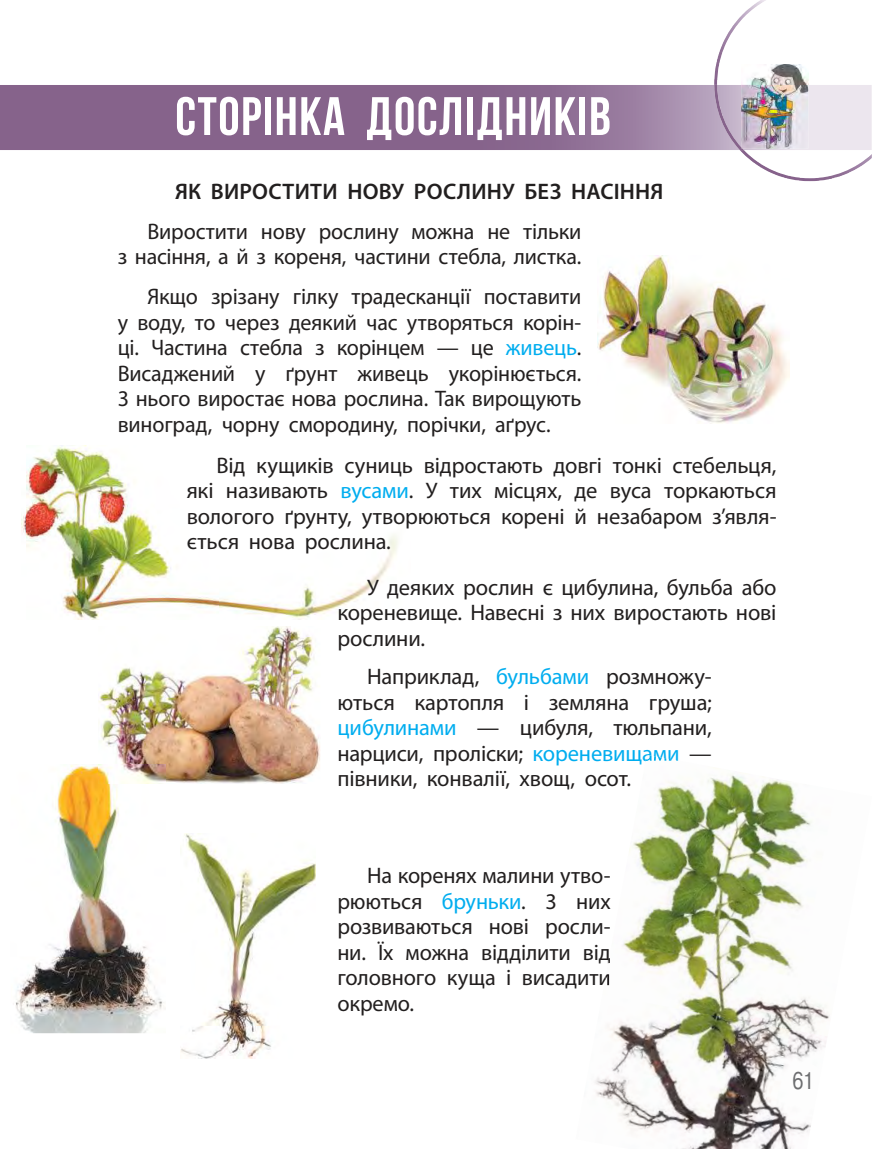
<style>
.page{position:relative;width:872px;height:1149px;background:#fff}
.page>*{position:absolute;margin:0;border:0;box-sizing:border-box;transform-origin:0 0}
.t1{font:700 54px "Bebas Neue";letter-spacing:.025em;color:#fff}
.t2{font:24px "Pragmatica C";color:#6d6e70;scale:.8 1}
.t3{font:22.5px/25.5px "Myriad Pro";letter-spacing:-.01em;color:#221f1f;text-align:justify}
.t4{font:600 22.5px "Myriad Pro";letter-spacing:.01em;color:#221f1f}
.s1{color:#00adef}
</style>
<div class="page">
<img style="left:0;top:85px;width:714px;height:65px">
<img style="left:714px;top:1px;width:158px;height:180px">
<img style="left:714px;top:85px;width:30px;height:65px">
<img style="left:598px;top:256px;width:191px;height:167px">
<img style="left:16px;top:764px;width:150px;height:268px">
<img style="left:21px;top:446px;width:377px;height:173px">
<img style="left:98px;top:626px;width:222px;height:157px">
<img style="left:98px;top:764px;width:68px;height:19px">
<img style="left:181px;top:833px;width:134px;height:224px">
<img style="left:608px;top:774px;width:222px;height:245px">
<img style="left:595px;top:994px;width:232px;height:154px">
<img style="left:645px;top:754px;width:33px;height:7px">
<svg style="left:608px;top:949px;width:2px;height:13px"></svg>
<img style="left:604px;top:969px;width:6px;height:20px">
<img style="left:741px;top:65px;width:67px;height:84px">
<svg style="left:820px;top:1072px;width:3px;height:23px"></svg>
<img style="left:784px;top:1062px;width:36px;height:38px">
<h1 class="t1" style="left:175px;top:89px;width:437px">Сторiнка дослiдникiв</h1>
<p class="t4" style="left:175px;top:180px;width:490px">ЯК ВИРОСТИТИ НОВУ РОСЛИНУ БЕЗ НАСІННЯ</p>
<p class="t3" style="left:118px;top:219px;width:465px;text-align:right">Виростити нову рослину можна не тiльки<br>з насiння, а й з кореня, частини стебла, листка.</p>
<p class="t3" style="left:118px;top:284px;width:465px;text-indent:30px">Якщо зрiзану гiлку традесканції поставити у воду, то через деякий час утворяться корiн&shy;цi. Частина стебла з корiнцем — це <span class="s1">живець</span>.<br>Висаджений у ґрунт живець укорiнюється.<br>3 нього виростає нова рослина. Так вирощують виноград, чорну смородину, порiчки, aґpyc.</p>
<p class="t3" style="left:187px;top:453px;width:591px;text-indent:30px">Вiд кущикiв суниць вiдростають довгi тонкi стебельця, якi називають <span class="s1">вусами</span>. У тих мiсцях, де вуса торкаються вологого ґрунту, утворюються коренi й незабаром з’явля&shy;ється нова рослина.</p>
<p class="t3" style="left:337px;top:575px;width:441px;text-indent:30px">У деяких рослин є цибулина, бульба або кореневище. Навеснi з них виростають новi рослини.</p>
<p class="t3" style="left:337px;top:664px;width:376px;text-indent:30px">Наприклад, <span class="s1">бульбами</span> розмножу&shy;ються картопля i земляна груша; <span class="s1">цибулинами</span> — цибуля, тюльпани, нарциси, пролiски; <span class="s1">кореневищами</span> — пiвники, конвалiї, хвощ, осот.</p>
<p class="t3" style="left:337px;top:863px;width:275px;text-indent:30px">На коренях малини утво&shy;рюються <span class="s1">бруньки</span>. 3 них розвиваються новi росли&shy;ни. Їx можна вiддiлити вiд головного куща i висадити окремо.</p>
<p class="t2" style="left:792px;top:1070px;width:28px">61</p>
</div>
